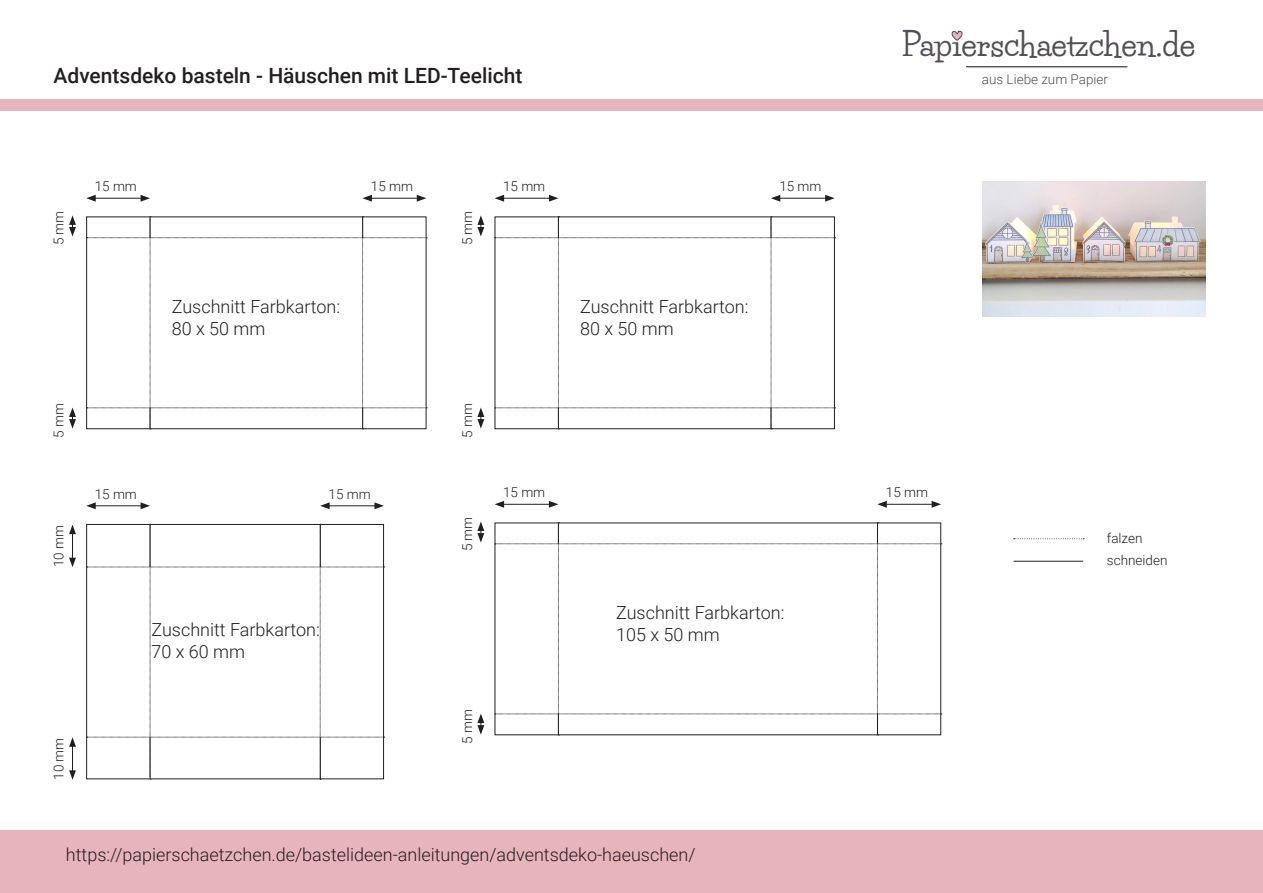
<style>
.page{position:relative;width:1263px;height:893px;background:#fff}
.page>*{position:absolute;margin:0;border:0;box-sizing:border-box;transform-origin:0 0}
.t1{font:700 31.5px "Life Savers";color:#534e59}
.t2{font:500 21px "Roboto";color:#231f20}
.t3{font:300 18px/21.6px "Roboto";color:#231f20}
.t4{font:300 13.5px/22.5px "Roboto";color:#231f20}
.t5{font:300 13.5px "Roboto";color:#534e59}
</style>
<div class="page">
<div style="left:0;top:831px;width:1263px;height:62px;background:#e7b4bc"></div>
<div style="left:0;top:99px;width:1263px;height:12px;background:#e7b4bc"></div>
<hr style="left:966px;top:66px;width:161px;height:1px;background:#534e59">
<svg style="left:952px;top:31px;width:10px;height:10px"></svg>
<hr style="left:93px;top:198px;width:50px;height:1px;background:#231f20">
<svg style="left:86px;top:195px;width:10px;height:7px"></svg>
<svg style="left:141px;top:195px;width:9px;height:7px"></svg>
<hr style="left:93px;top:505px;width:50px;height:1px;background:#231f20">
<svg style="left:86px;top:502px;width:10px;height:7px"></svg>
<svg style="left:141px;top:502px;width:9px;height:7px"></svg>
<hr style="left:502px;top:198px;width:49px;height:1px;background:#231f20">
<svg style="left:495px;top:195px;width:9px;height:7px"></svg>
<svg style="left:549px;top:195px;width:9px;height:7px"></svg>
<hr style="left:502px;top:504px;width:49px;height:1px;background:#231f20">
<svg style="left:495px;top:501px;width:9px;height:7px"></svg>
<svg style="left:549px;top:501px;width:9px;height:7px"></svg>
<hr style="left:370px;top:198px;width:49px;height:1px;background:#231f20">
<svg style="left:362px;top:195px;width:10px;height:7px"></svg>
<svg style="left:417px;top:195px;width:9px;height:7px"></svg>
<hr style="left:327px;top:505px;width:50px;height:1px;background:#231f20">
<svg style="left:320px;top:502px;width:10px;height:7px"></svg>
<svg style="left:374px;top:502px;width:10px;height:7px"></svg>
<hr style="left:778px;top:198px;width:49px;height:1px;background:#231f20">
<svg style="left:771px;top:195px;width:9px;height:7px"></svg>
<svg style="left:825px;top:195px;width:10px;height:7px"></svg>
<hr style="left:884px;top:504px;width:50px;height:1px;background:#231f20">
<svg style="left:877px;top:501px;width:10px;height:7px"></svg>
<svg style="left:932px;top:501px;width:9px;height:7px"></svg>
<svg style="left:1013px;top:538px;width:71px;height:1px"></svg>
<hr style="left:1013px;top:561px;width:70px;height:1px;background:#231f20">
<img style="left:982px;top:182px;width:224px;height:135px">
<svg style="left:86px;top:524px;width:299px;height:256px"></svg>
<hr style="left:150px;top:524px;width:1px;height:43px;background:#231f20">
<hr style="left:150px;top:737px;width:1px;height:41px;background:#231f20">
<hr style="left:320px;top:524px;width:1px;height:43px;background:#231f20">
<svg style="left:86px;top:216px;width:341px;height:214px"></svg>
<hr style="left:320px;top:737px;width:1px;height:43px;background:#231f20">
<svg style="left:495px;top:216px;width:341px;height:214px"></svg>
<svg style="left:495px;top:522px;width:447px;height:214px"></svg>
<svg style="left:69px;top:215px;width:7px;height:21px"></svg>
<svg style="left:69px;top:525px;width:7px;height:42px"></svg>
<svg style="left:69px;top:737px;width:7px;height:43px"></svg>
<svg style="left:477px;top:215px;width:7px;height:21px"></svg>
<svg style="left:477px;top:521px;width:7px;height:22px"></svg>
<svg style="left:69px;top:407px;width:7px;height:22px"></svg>
<svg style="left:477px;top:407px;width:7px;height:22px"></svg>
<svg style="left:477px;top:714px;width:7px;height:21px"></svg>
<p class="t2" style="left:54px;top:64px;width:470px">Adventsdeko basteln - Häuschen mit LED-Teelicht</p>
<p class="t4" style="left:49px;top:245px;width:36px;rotate:-90deg">5 mm</p>
<p class="t4" style="left:95px;top:176px;width:44px">15 mm</p>
<p class="t4" style="left:371px;top:176px;width:44px">15 mm</p>
<p class="t3" style="left:172px;top:297px;width:170px">Zuschnitt Farbkarton:<br>80 x 50 mm</p>
<p class="t4" style="left:457px;top:245px;width:36px;rotate:-90deg">5 mm</p>
<p class="t4" style="left:49px;top:437px;width:36px;rotate:-90deg">5 mm</p>
<p class="t4" style="left:457px;top:437px;width:36px;rotate:-90deg">5 mm</p>
<p class="t4" style="left:49px;top:567px;width:44px;rotate:-90deg">10 mm</p>
<p class="t4" style="left:95px;top:484px;width:44px">15 mm</p>
<p class="t4" style="left:329px;top:484px;width:44px">15 mm</p>
<p class="t3" style="left:151px;top:621px;width:170px">Zuschnitt Farbkarton:<br>70 x 60 mm</p>
<p class="t4" style="left:49px;top:780px;width:44px;rotate:-90deg">10 mm</p>
<p class="t4" style="left:457px;top:551px;width:36px;rotate:-90deg">5 mm</p>
<p class="t4" style="left:457px;top:744px;width:36px;rotate:-90deg">5 mm</p>
<p class="t4" style="left:503px;top:176px;width:44px">15 mm</p>
<p class="t4" style="left:503px;top:482px;width:44px">15 mm</p>
<p class="t4" style="left:779px;top:176px;width:44px">15 mm</p>
<p class="t3" style="left:580px;top:297px;width:170px">Zuschnitt Farbkarton:<br>80 x 50 mm</p>
<p class="t3" style="left:616px;top:603px;width:170px">Zuschnitt Farbkarton:<br>105 x 50 mm</p>
<p class="t3" style="left:66px;top:845px;width:631px">https://papierschaetzchen.de/bastelideen-anleitungen/adventsdeko-haeuschen/</p>
<h1 class="t1" style="left:901px;top:26px;width:295px">Papierschaetzchen.de</h1>
<p class="t5" style="left:982px;top:74px;width:128px">aus Liebe zum Papier</p>
<p class="t4" style="left:886px;top:482px;width:44px">15 mm</p>
<p class="t4" style="left:1107px;top:528px;width:62px">falzen schneiden</p>
</div>
